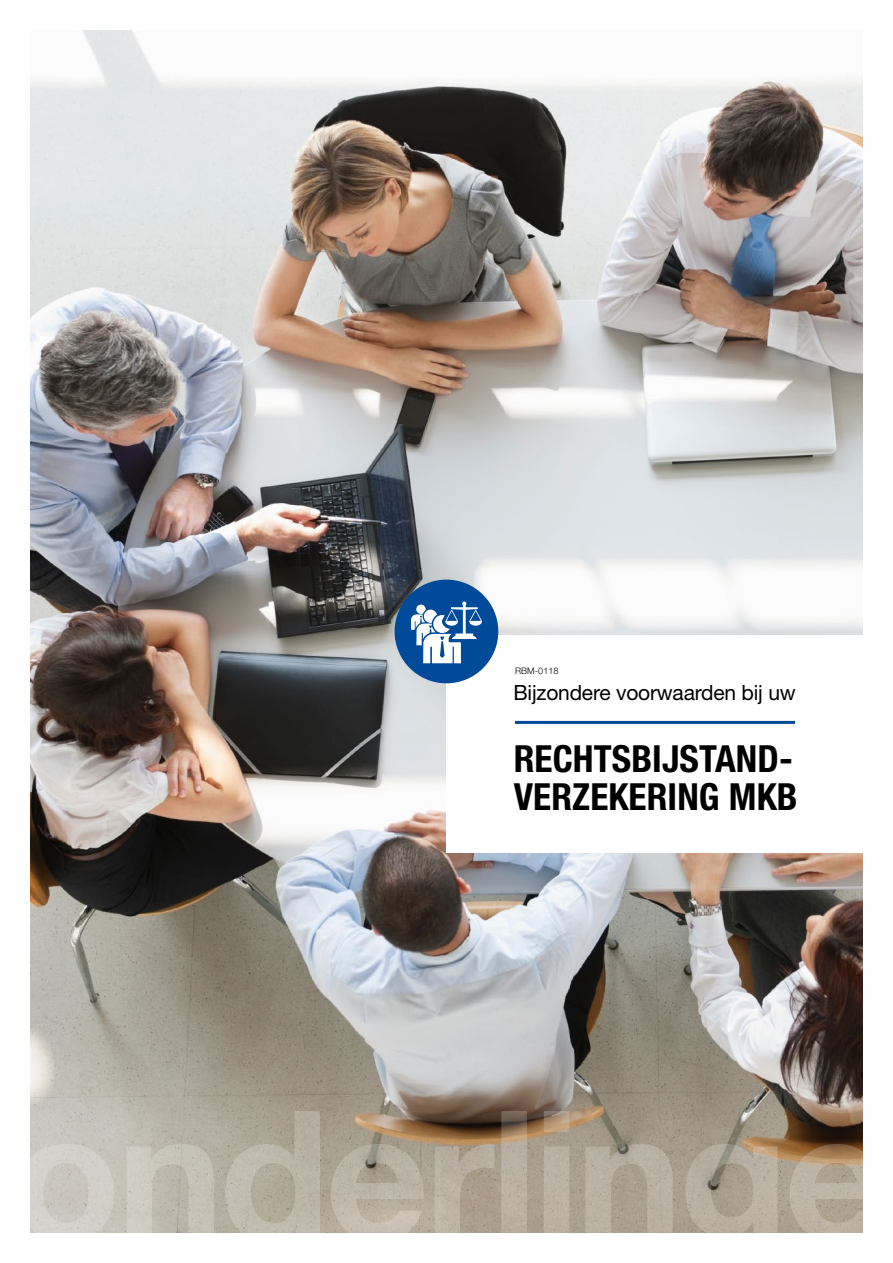
<style>
.page{position:relative;width:893px;height:1263px;background:#fff}
.page>*{position:absolute;margin:0;border:0;box-sizing:border-box;transform-origin:0 0}
.t1{font:700 condensed 37.35px/38.2px "Helvetica Neue LT Std";letter-spacing:.005em;color:#000}
.t2{font:21px "Helvetica Neue LT Std";letter-spacing:-.01em;color:#000}
.t3{font:300 9px "Helvetica Neue LT Std";letter-spacing:.01em;color:#000}
</style>
<div class="page">
<img style="left:31px;top:31px;width:831px;height:1080px">
<div style="left:446px;top:636px;width:447px;height:217px;background:#fff"></div>
<div style="left:395px;top:580px;width:103px;height:103px;background:#004a9a;border-radius:50%"></div>
<svg style="left:30px;top:1111px;width:833px;height:122px;background:#b0a697"></svg>
<hr style="left:515px;top:721px;width:280px;height:3px;background:#004a9a">
<svg style="left:411px;top:601px;width:71px;height:62px"></svg>
<p class="t3" style="left:515px;top:665px;width:45px">RBM-0118</p>
<p class="t2" style="left:513px;top:679px;width:284px">Bijzondere voorwaarden bij uw</p>
<p class="t1" style="left:514px;top:739px;width:285px">RECHTSBIJSTAND-<br>VERZEKERING MKB</p>
</div>
